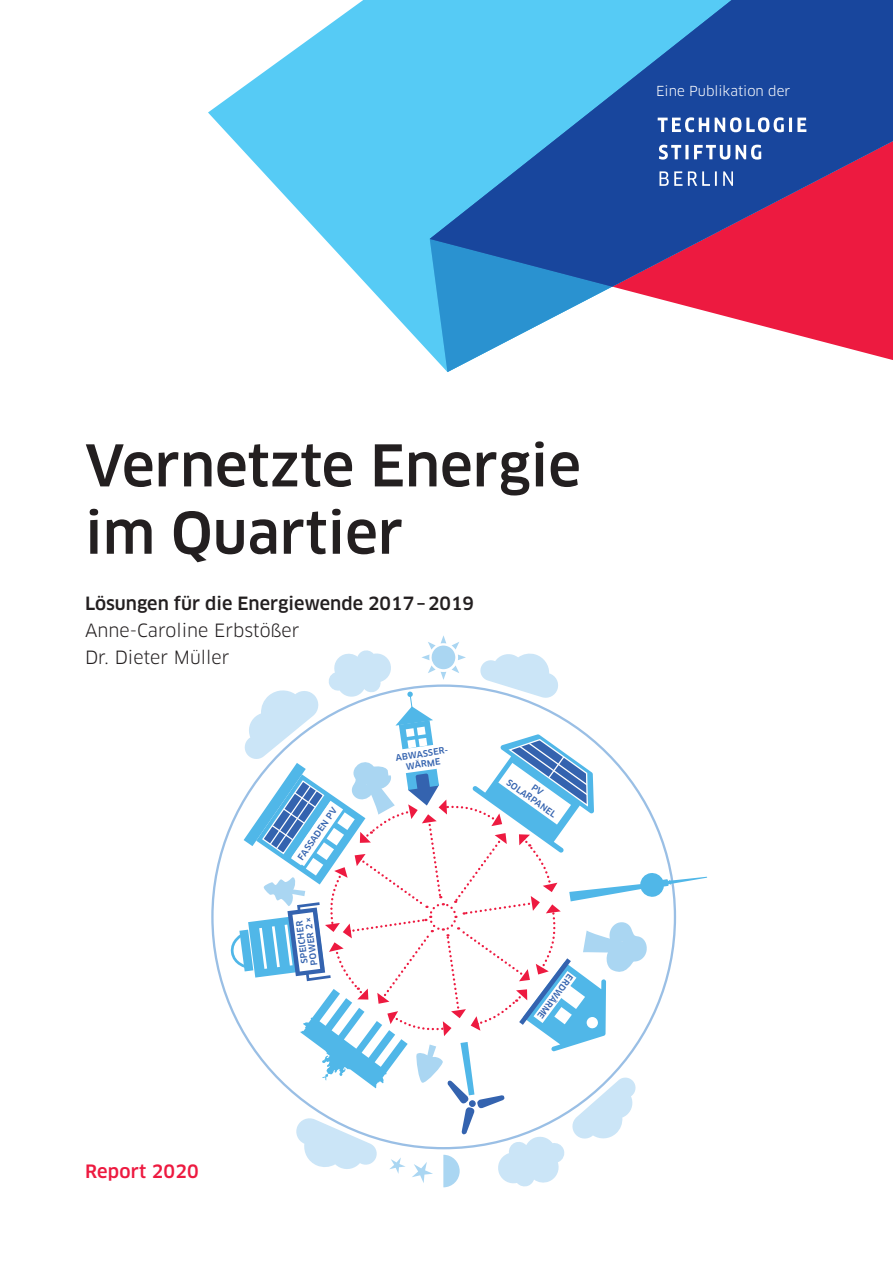
<style>
.page{position:relative;width:893px;height:1263px;background:#fff}
.page>*{position:absolute;margin:0;border:0;box-sizing:border-box;transform-origin:0 0}
.t1{font:500 56.1px/67.3px "Clan Pro";color:#231f20}
.t2{font:500 18px "Clan Pro";letter-spacing:.01em;color:#ed1a40}
.t3{font:17.85px "Clan Pro";color:#231f20}
.t4{font:500 17.85px "Clan Pro";color:#231f20}
.t5{font:13.5px "Clan Pro";color:#fff}
.t6{font:500 8.7px/10.5px "Clan Pro";color:#3463af;text-align:center}
</style>
<div class="page">
<svg style="left:228px;top:635px;width:479px;height:552px"></svg>
<svg style="left:208px;top:0;width:222px;height:353px;fill:#56cbf5"></svg>
<svg style="left:430px;top:287px;width:463px;height:85px"></svg>
<svg style="left:430px;top:0;width:463px;height:287px;fill:#19469d"></svg>
<svg style="left:658px;top:117px;width:148px;height:69px"></svg>
<p class="t5" style="left:656px;top:83px;width:136px">Eine Publikation der</p>
<p class="t1" style="left:85px;top:433px;width:497px">Vernetzte Energie im Quartier</p>
<p class="t4" style="left:85px;top:593px;width:390px">Lösungen für die Energiewende 2017–2019</p>
<p class="t3" style="left:85px;top:619px;width:216px">Anne-Caroline Erbstößer</p>
<p class="t3" style="left:85px;top:646px;width:146px">Dr. Dieter Müller</p>
<p class="t2" style="left:85px;top:1161px;width:115px">Report 2020</p>
<p class="t6" style="left:296px;top:856px;width:63px;rotate:-55deg">FASSADEN PV</p>
<p class="t6" style="left:300px;top:966px;width:49px;line-height:9.3px;text-align:left;rotate:-97deg">SPEICHER<br>POWER 2×</p>
<p class="t6" style="left:395px;top:752px;width:55px;rotate:-8deg">ABWASSER-<br>WÄRME</p>
<p class="t6" style="left:517px;top:768px;width:60px;rotate:36deg">PV<br>SOLARPANEL</p>
<p class="t6" style="left:575px;top:978px;width:54px;rotate:127deg">ERDWÄRME</p>
</div>
